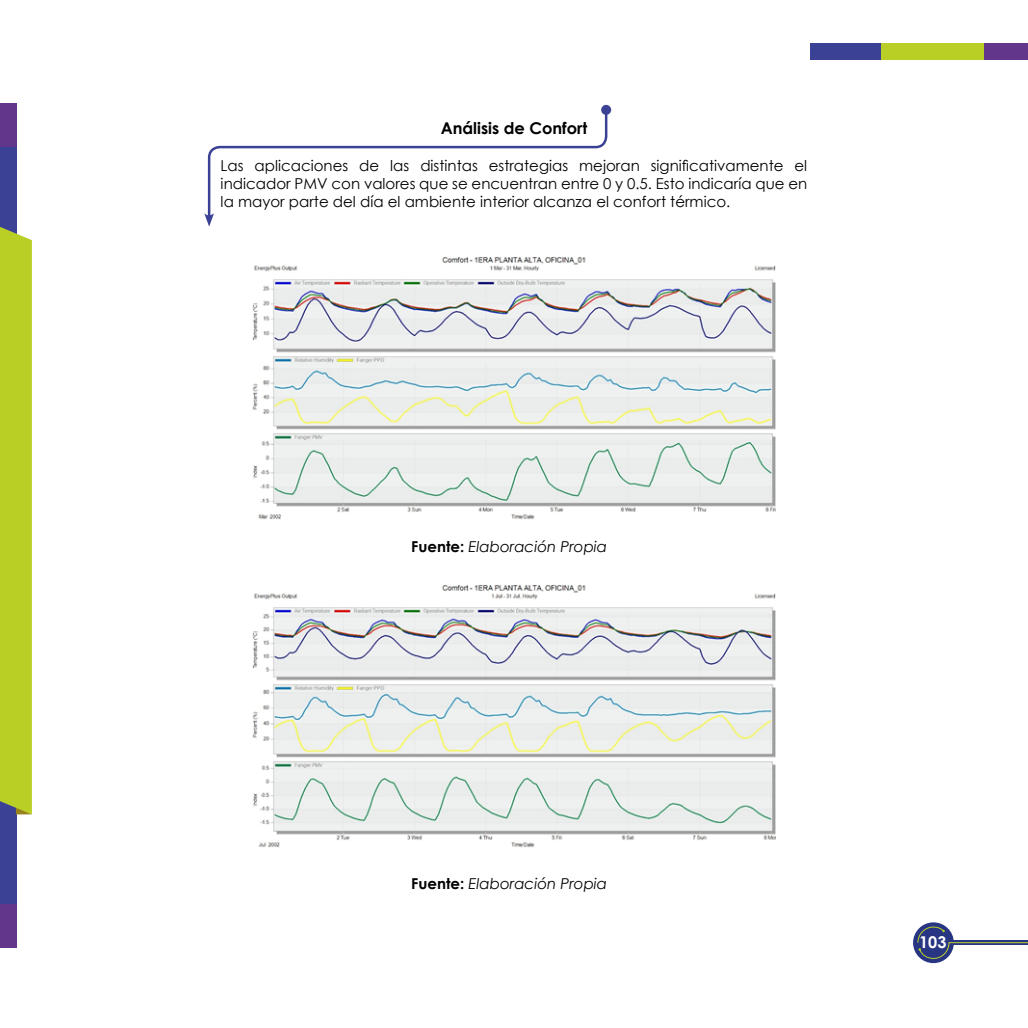
<style>
.page{position:relative;width:1028px;height:1028px;background:#fff}
.page>*{position:absolute;margin:0;border:0;box-sizing:border-box;transform-origin:0 0}
.t1{font:700 16.25px "Century Gothic";color:#000}
.t2{font:700 16.25px "Century Gothic";color:#fff}
.t3{font:15px/18px "Century Gothic";color:#000;text-align:justify}
.t4{font:italic 15px "Century Gothic";color:#000}
.s1{font-weight:700;font-style:normal}
</style>
<div class="page">
<div style="left:0;top:147px;width:16px;height:757px;background:#3b4194"></div>
<div style="left:810px;top:44px;width:71px;height:16px;background:#3b4194"></div>
<div style="left:0;top:227px;width:32px;height:587px;background:#bacf26"></div>
<div style="left:881px;top:44px;width:103px;height:16px;background:#bacf26"></div>
<div style="left:984px;top:44px;width:44px;height:16px;background:#61368b"></div>
<div style="left:0;top:904px;width:16px;height:43px;background:#61368b"></div>
<div style="left:0;top:103px;width:16px;height:44px;background:#61368b"></div>
<div style="left:913px;top:922px;width:40px;height:41px;background:#283583;border-radius:50%"></div>
<svg style="left:917px;top:926px;width:111px;height:33px"></svg>
<img style="left:252px;top:257px;width:523px;height:263px">
<img style="left:252px;top:585px;width:523px;height:263px">
<svg style="left:207px;top:107px;width:401px;height:106px"></svg>
<div style="left:601px;top:105px;width:10px;height:10px;background:#3b4194;border-radius:50%"></div>
<svg style="left:204px;top:213px;width:10px;height:14px"></svg>
<p class="t1" style="left:441px;top:115px;width:148px">Análisis de Confort</p>
<p class="t3" style="left:221px;top:156px;width:588px">Las aplicaciones de las distintas estrategias mejoran significativamente el indicador PMV con valores que se encuentran entre 0 y 0.5. Esto indicaría que en la mayor parte del día el ambiente interior alcanza el confort térmico.</p>
<p class="t4" style="left:411px;top:536px;width:197px"><span class="s1">Fuente:</span> Elaboración Propia</p>
<p class="t4" style="left:411px;top:873px;width:197px"><span class="s1">Fuente:</span> Elaboración Propia</p>
<p class="t2" style="left:919px;top:929px;width:29px">103</p>
</div>
